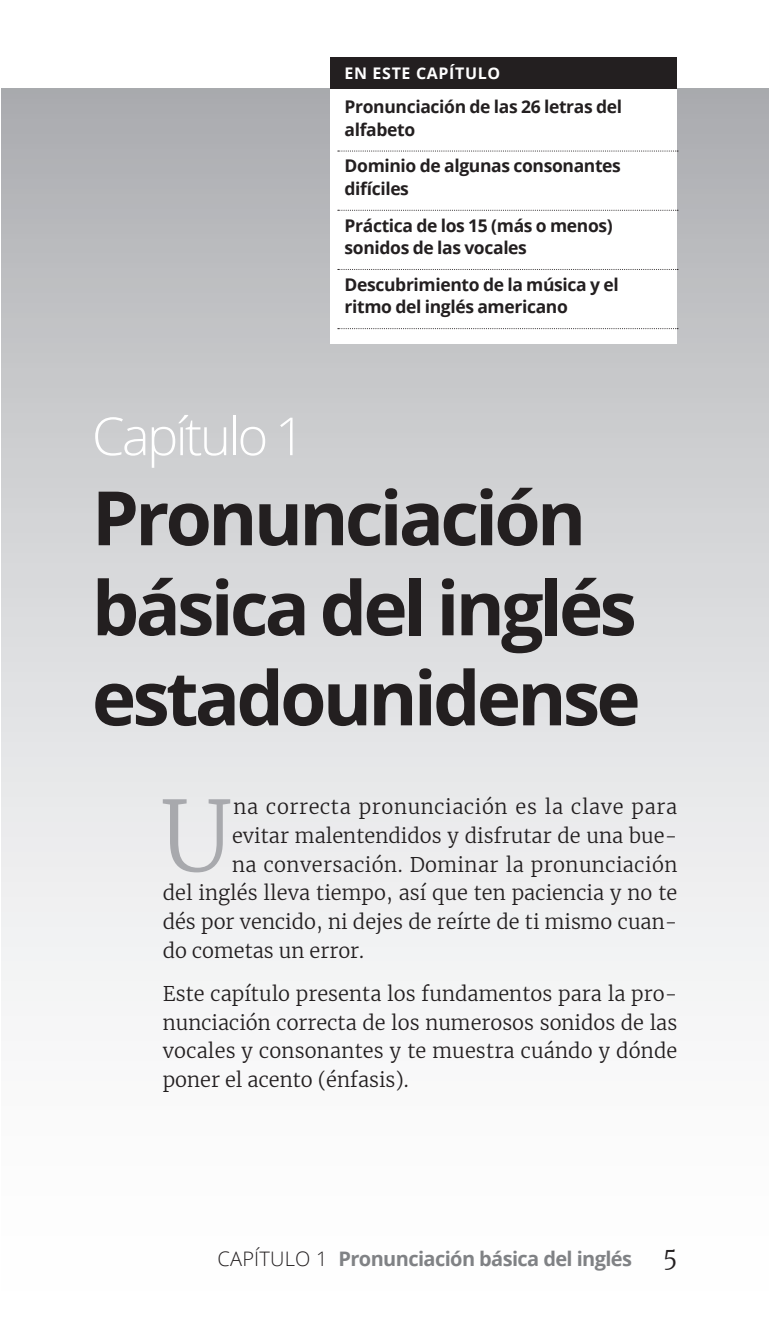
<style>
.page{position:relative;width:769px;height:1322px;background:#fff}
.page>*{position:absolute;margin:0;border:0;box-sizing:border-box;transform-origin:0 0}
.Cap{font:300 97.25px "Merriweather";color:#a8a9ad}
.T{font:700 75px/90px "Open Sans";letter-spacing:-.05em;color:#231f20}
.K{font:300 52.5px "Open Sans";letter-spacing:-.05em;color:#fff}
.Cap-2{font:300 20px "Merriweather";letter-spacing:.005em;color:#231f20}
.Z{font:300 20px/28.8px "Merriweather";letter-spacing:.01em;color:#231f20;text-align:justify}
.Cap-3{font:300 20px "Merriweather";letter-spacing:.03em;color:#231f20}
.t1{font:700 20px "Open Sans";letter-spacing:-.03em;color:#808285}
.t2{font:300 20px "Open Sans";color:#231f20}
.Intro_cap{font:700 17.5px/22.5px "Open Sans";letter-spacing:-.02em;color:#231f20}
.t3{font:700 16px "Open Sans";letter-spacing:.04em;color:#fff}
.s1{font-weight:300;color:#231f20}
.s2{font-family:"Merriweather";font-weight:300;font-size:25px;color:#231f20}
</style>
<div class="page">
<div style="left:2px;top:88px;width:767px;height:1233px;background:linear-gradient(to bottom,#b2b3b6,#fff)"></div>
<div style="left:330px;top:57px;width:347px;height:32px;background:#231f20"></div>
<div style="left:330px;top:89px;width:347px;height:255px;background:#fff"></div>
<svg style="left:338px;top:151px;width:340px;height:1px"></svg>
<svg style="left:338px;top:210px;width:340px;height:1px"></svg>
<svg style="left:338px;top:269px;width:340px;height:1px"></svg>
<svg style="left:338px;top:328px;width:340px;height:1px"></svg>
<p class="t3" style="left:344px;top:62px;width:157px">EN ESTE CAPÍTULO</p>
<p class="Intro_cap" style="left:344px;top:95px;width:279px">Pronunciación de las 26 letras del alfabeto</p>
<p class="Intro_cap" style="left:344px;top:154px;width:278px">Dominio de algunas consonantes difíciles</p>
<p class="Intro_cap" style="left:344px;top:213px;width:270px">Práctica de los 15 (más o menos) sonidos de las vocales</p>
<p class="Intro_cap" style="left:344px;top:273px;width:276px">Descubrimiento de la música y el ritmo del inglés americano</p>
<p class="K" style="left:92px;top:400px;width:215px">Capítulo 1</p>
<p class="T" style="left:92px;top:471px;width:550px">Pronunciación básica del inglés estadounidense</p>
<p class="Cap" style="left:160px;top:771px;width:73px">U</p>
<p class="Cap-3" style="left:233px;top:793px;width:445px">na correcta pronunciación es la clave para</p>
<p class="Cap-2" style="left:232px;top:822px;width:447px">evitar malentendidos y disfrutar de una bue-</p>
<p class="Cap-2" style="left:232px;top:851px;width:447px">na conversación. Dominar la pronunciación</p>
<p class="Cap-2" style="left:163px;top:879px;width:516px">del inglés lleva tiempo, así que ten paciencia y no te</p>
<p class="Cap-2" style="left:163px;top:908px;width:516px">dés por vencido, ni dejes de reírte de ti mismo cuan-</p>
<p class="Cap-2" style="left:163px;top:937px;width:203px">do cometas un error.</p>
<p class="Z" style="left:163px;top:978px;width:516px">Este capítulo presenta los fundamentos para la pro&shy;nunciación correcta de los numerosos sonidos de las vocales y consonantes y te muestra cuándo y dónde poner el acento (énfasis).</p>
<p class="t2" style="left:217px;top:1244px;width:56px">Cap ítulo</p>
<p class="t1" style="left:316px;top:1244px;width:363px"><span class="s1">1</span> Pronunciación básica del inglés <span class="s2">5</span></p>
</div>
